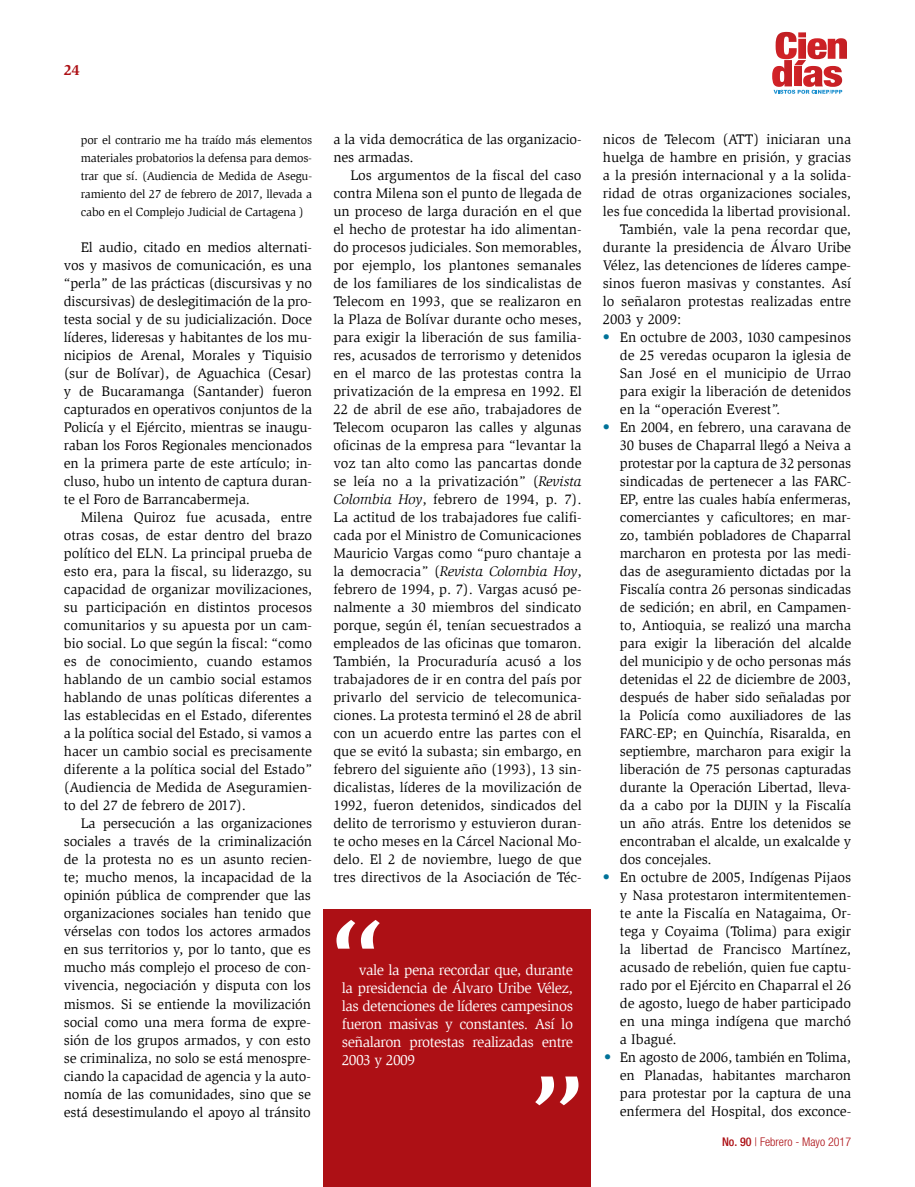
<style>
.page{position:relative;width:915px;height:1187px;background:#fff}
.page>*{position:absolute;margin:0;border:0;box-sizing:border-box;transform-origin:0 0}
.t1{font:15px/18px "Slimbach Std";letter-spacing:-.03em;color:#fff;text-align:justify}
.t2{font:700 15px "Slimbach Std";color:#ad1015}
.t3{font:14.25px/18px "Slimbach Std";color:#000;text-align:justify}
.t4{font:12px/18px "Slimbach Std";letter-spacing:-.015em;color:#000;text-align:justify}
.t5{font:300 condensed 12px "Helvetica Neue LT Std";color:#ad1015}
.s1{font-style:italic}
.s2{color:#007298}
.s3{font-weight:500}
</style>
<div class="page">
<svg style="left:772px;top:32px;width:74px;height:62px"></svg>
<div style="left:323px;top:909px;width:268px;height:277px;background:#ad1015"></div>
<svg style="left:336px;top:920px;width:43px;height:28px"></svg>
<svg style="left:535px;top:1076px;width:43px;height:29px"></svg>
<p class="t2" style="left:64px;top:61px;width:18px">24</p>
<p class="t4" style="left:81px;top:131px;width:233px">por el contrario me ha traído más elementos materiales probatorios la defensa para demos&shy;trar que sí. (Audiencia de Medida de Asegu&shy;ramiento del 27 de febrero de 2017, llevada a cabo en el Complejo Judicial de Cartagena )</p>
<p class="t3" style="left:64px;top:238px;width:250px;text-indent:17px">El audio, citado en medios alternati&shy;vos y masivos de comunicación, es una “perla” de las prácticas (discursivas y no discursivas) de deslegitimación de la pro&shy;testa social y de su judicialización. Doce líderes, lideresas y habitantes de los mu&shy;nicipios de Arenal, Morales y Tiquisio (sur de Bolívar), de Aguachica (Cesar) y de Bucaramanga (Santander) fueron capturados en operativos conjuntos de la Policía y el Ejército, mientras se inaugu&shy;raban los Foros Regionales mencionados en la primera parte de este artículo; in&shy;cluso, hubo un intento de captura duran&shy;te el Foro de Barrancabermeja.</p>
<p class="t3" style="left:64px;top:508px;width:250px;text-indent:17px">Milena Quiroz fue acusada, entre otras cosas, de estar dentro del brazo político del ELN. La principal prueba de esto era, para la fiscal, su liderazgo, su capacidad de organizar movilizaciones, su participación en distintos procesos comunitarios y su apuesta por un cam&shy;bio social. Lo que según la fiscal: “como es de conocimiento, cuando estamos hablando de un cambio social estamos hablando de unas políticas diferentes a las establecidas en el Estado, diferentes a la política social del Estado, si vamos a hacer un cambio social es precisamente diferente a la política social del Estado” (Audiencia de Medida de Aseguramien&shy;to del 27 de febrero de 2017).</p>
<p class="t3" style="left:64px;top:814px;width:250px;text-indent:17px">La persecución a las organizaciones sociales a través de la criminalización de la protesta no es un asunto recien&shy;te; mucho menos, la incapacidad de la opinión pública de comprender que las organizaciones sociales han tenido que vérselas con todos los actores armados en sus territorios y, por lo tanto, que es mucho más complejo el proceso de con&shy;vivencia, negociación y disputa con los mismos. Si se entiende la movilización social como una mera forma de expre&shy;sión de los grupos armados, y con esto se criminaliza, no solo se está menospre&shy;ciando la capacidad de agencia y la auto&shy;nomía de las comunidades, sino que se está desestimulando el apoyo al tránsito</p>
<p class="t3" style="left:333px;top:130px;width:250px">a la vida democrática de las organizacio&shy;nes armadas.</p>
<p class="t3" style="left:333px;top:166px;width:250px;text-indent:17px">Los argumentos de la fiscal del caso contra Milena son el punto de llegada de un proceso de larga duración en el que el hecho de protestar ha ido alimentan&shy;do procesos judiciales. Son memorables, por ejemplo, los plantones semanales de los familiares de los sindicalistas de Telecom en 1993, que se realizaron en la Plaza de Bolívar durante ocho meses, para exigir la liberación de sus familia&shy;res, acusados de terrorismo y detenidos en el marco de las protestas contra la privatización de la empresa en 1992. El 22 de abril de ese año, trabajadores de Telecom ocuparon las calles y algunas oficinas de la empresa para “levantar la voz tan alto como las pancartas donde se leía no a la privatización” (<span class="s1">Revista Colombia Hoy</span>, febrero de 1994, p. 7).<br>La actitud de los trabajadores fue califi&shy;cada por el Ministro de Comunicaciones Mauricio Vargas como “puro chantaje a la democracia” (<span class="s1">Revista Colombia Hoy</span>, febrero de 1994, p. 7). Vargas acusó pe&shy;nalmente a 30 miembros del sindicato porque, según él, tenían secuestrados a empleados de las oficinas que tomaron.<br>También, la Procuraduría acusó a los trabajadores de ir en contra del país por privarlo del servicio de telecomunica&shy;ciones. La protesta terminó el 28 de abril con un acuerdo entre las partes con el que se evitó la subasta; sin embargo, en febrero del siguiente año (1993), 13 sin&shy;dicalistas, líderes de la movilización de 1992, fueron detenidos, sindicados del delito de terrorismo y estuvieron duran&shy;te ocho meses en la Cárcel Nacional Mo&shy;delo. El 2 de noviembre, luego de que tres directivos de la Asociación de Téc-</p>
<p class="t1" style="left:342px;top:960px;width:233px;text-indent:17px">vale la pena recordar que, durante la presidencia de Álvaro Uribe Vélez, las detenciones de líderes campesinos fueron masivas y constantes. Así lo señalaron protestas realizadas entre 2003 y 2009</p>
<p class="t3" style="left:602px;top:130px;width:250px">nicos de Telecom (ATT) iniciaran una</p>
<p class="t3" style="left:602px;top:148px;width:250px">huelga de hambre en prisión, y gracias</p>
<p class="t3" style="left:602px;top:166px;width:250px">a la presión internacional y a la solida-</p>
<p class="t3" style="left:602px;top:184px;width:250px">ridad de otras organizaciones sociales,</p>
<p class="t3" style="left:602px;top:202px;width:250px">les fue concedida la libertad provisional.</p>
<p class="t3" style="left:619px;top:220px;width:233px">También, vale la pena recordar que,</p>
<p class="t3" style="left:602px;top:238px;width:250px">durante la presidencia de Álvaro Uribe</p>
<p class="t3" style="left:602px;top:256px;width:250px">Vélez, las detenciones de líderes campe-</p>
<p class="t3" style="left:602px;top:274px;width:250px">sinos fueron masivas y constantes. Así</p>
<p class="t3" style="left:602px;top:292px;width:250px">lo señalaron protestas realizadas entre</p>
<p class="t3" style="left:602px;top:310px;width:80px">2003 y 2009:</p>
<p class="t3" style="left:619px;top:328px;width:233px;text-indent:-17px"><span class="s2">•</span> En octubre de 2003, 1030 campesinos de 25 veredas ocuparon la iglesia de San José en el municipio de Urrao para exigir la liberación de detenidos en la “operación Everest”.</p>
<p class="t3" style="left:619px;top:418px;width:233px;text-indent:-17px"><span class="s2">•</span> En 2004, en febrero, una caravana de 30 buses de Chaparral llegó a Neiva a protestar por la captura de 32 personas sindicadas de pertenecer a las FARC-EP, entre las cuales había enfermeras, comerciantes y caficultores; en mar&shy;zo, también pobladores de Chaparral marcharon en protesta por las medi&shy;das de aseguramiento dictadas por la Fiscalía contra 26 personas sindicadas de sedición; en abril, en Campamen&shy;to, Antioquia, se realizó una marcha para exigir la liberación del alcalde del municipio y de ocho personas más detenidas el 22 de diciembre de 2003, después de haber sido señaladas por la Policía como auxiliadores de las FARC-EP; en Quinchía, Risaralda, en septiembre, marcharon para exigir la liberación de 75 personas capturadas durante la Operación Libertad, lleva&shy;da a cabo por la DIJIN y la Fiscalía un año atrás. Entre los detenidos se encontraban el alcalde, un exalcalde y dos concejales.</p>
<p class="t3" style="left:619px;top:868px;width:233px;text-indent:-17px"><span class="s2">•</span> En octubre de 2005, Indígenas Pijaos y Nasa protestaron intermitentemen&shy;te ante la Fiscalía en Natagaima, Or&shy;tega y Coyaima (Tolima) para exigir la libertad de Francisco Martínez, acusado de rebelión, quien fue captu&shy;rado por el Ejército en Chaparral el 26 de agosto, luego de haber participado en una minga indígena que marchó a Ibagué.</p>
<p class="t3" style="left:619px;top:1048px;width:233px;text-indent:-16px"><span class="s2">•</span> En agosto de 2006, también en Tolima, en Planadas, habitantes marcharon para protestar por la captura de una enfermera del Hospital, dos exconce-</p>
<p class="t5" style="left:721px;top:1134px;width:130px"><span class="s3">No. 90</span> | Febrero - Mayo 2017</p>
</div>
